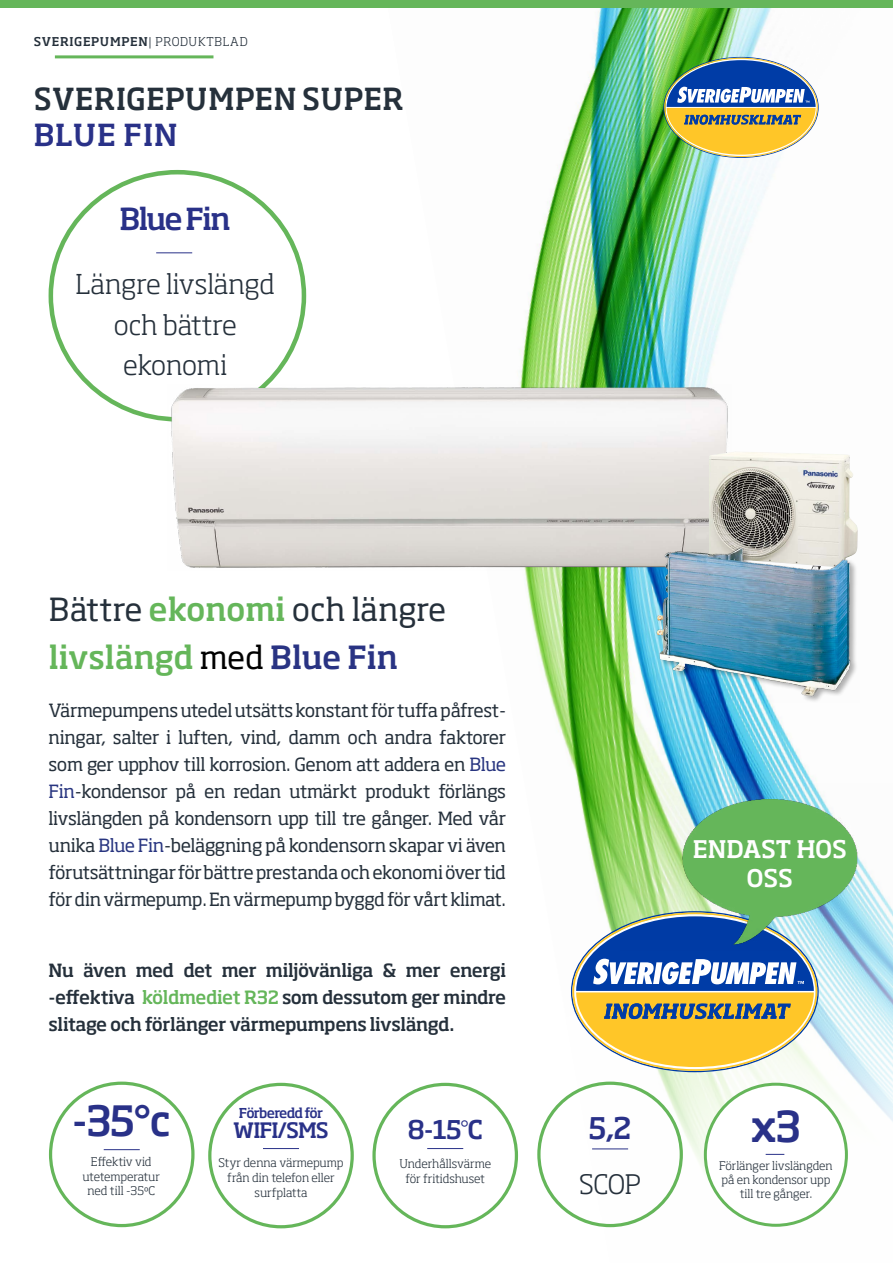
<style>
.page{position:relative;width:893px;height:1263px;background:#fff}
.page>*{position:absolute;margin:0;border:0;box-sizing:border-box;transform-origin:0 0}
.t1{font:500 42px "Soho Std";color:#293188}
.t2{font:500 41.25px "Soho Std";color:#293188}
.t3{font:500 31.5px/48px "Soho Std";letter-spacing:-.005em;color:#65b65a}
.t4{font:500 30px "Soho Std";letter-spacing:.025em;color:#25303b}
.t5{font:500 30px "Soho Std";letter-spacing:-.03em;color:#293188}
.t6{font:500 29.4px "Soho Std";color:#293188}
.t7{font:300 27px/40.5px "Soho Std";letter-spacing:-.005em;color:#25303b;text-align:center}
.t8{font:300 26.55px "Soho Std";color:#25303b}
.t9{font:500 25.5px "Soho Std";color:#293188}
.t10{font:500 24px/28.8px "Soho Std";letter-spacing:-.01em;color:#fff;text-align:center}
.t11{font:500 21px "Soho Std";letter-spacing:-.05em;color:#293188}
.t12{font:18px/27px "Soho Std";letter-spacing:-.04em;color:#25303b;text-align:justify}
.t13{font:500 18px/27px "Soho Std";letter-spacing:-.025em;color:#25303b;text-align:justify}
.t14{font:500 13.5px "Soho Std";letter-spacing:-.06em;color:#293188}
.t15{font:500 12px "Soho Std";letter-spacing:.065em;color:#25303b}
.t16{font:300 11.85px/14.7px "Soho Std";color:#25303b;text-align:center}
.t17{font:300 11.7px/14.1px "Soho Std";letter-spacing:-.005em;color:#25303b;text-align:center}
.s1{font-weight:300}
.s2{font-weight:400;color:#25303b}
.s3{font-weight:400;color:#000}
.s4{color:#293383}
.s5{color:#283580}
.s6{color:#65b65a}
.s7{font-family:"Scene Std";font-weight:300}
</style>
<div class="page">
<img style="left:386px;top:7px;width:507px;height:1222px">
<div style="left:537px;top:1081px;width:146px;height:146px;border:3px solid #65b65a;border-radius:50%"></div>
<hr style="left:55px;top:55px;width:158px;height:3px;background:#65b65a">
<div style="left:0;top:0;width:893px;height:7px;background:#65b65a"></div>
<hr style="left:156px;top:252px;width:36px;height:1px;background:#293188">
<img style="left:168px;top:385px;width:564px;height:185px">
<img style="left:709px;top:451px;width:149px;height:90px">
<img style="left:652px;top:541px;width:207px;height:162px">
<hr style="left:263px;top:1148px;width:36px;height:1px;background:#293188">
<div style="left:49px;top:1081px;width:146px;height:146px;border:3px solid #65b65a;border-radius:50%"></div>
<hr style="left:104px;top:1149px;width:36px;height:1px;background:#293188">
<div style="left:208px;top:1083px;width:146px;height:145px;border:3px solid #65b65a;border-radius:50%"></div>
<hr style="left:427px;top:1148px;width:36px;height:1px;background:#293188">
<div style="left:372px;top:1083px;width:146px;height:145px;border:3px solid #65b65a;border-radius:50%"></div>
<hr style="left:592px;top:1148px;width:36px;height:1px;background:#293188">
<div style="left:705px;top:1084px;width:141px;height:141px;background:#fff;border-radius:50%"></div>
<div style="left:704px;top:1083px;width:144px;height:144px;border:3px solid #65b65a;border-radius:50%"></div>
<svg style="left:766px;top:1154px;width:18px;height:1px"></svg>
<svg style="left:571px;top:911px;width:248px;height:161px"></svg>
<img style="left:620px;top:783px;width:273px;height:168px">
<img style="left:663px;top:57px;width:156px;height:101px">
<p class="t15" style="left:34px;top:34px;width:215px">SVERIGEPUMPEN<span class="s1">| PRODUKTBLAD</span></p>
<h3 class="t4" style="left:34px;top:80px;width:371px">SVERIGEPUMPEN SUPER</h3>
<h3 class="t5" style="left:34px;top:116px;width:145px">BLUE FIN</h3>
<h3 class="t5" style="left:119px;top:200px;width:113px">Blue Fin</h3>
<h3 class="t7" style="left:75px;top:264px;width:201px">Längre livslängd och bättre ekonomi</h3>
<h3 class="t3" style="left:49px;top:584px;width:399px"><span class="s2">Bättre</span> ekonomi <span class="s2">och längre </span>livslängd <span class="s3">med</span> <span class="s4">Blue Fin</span></h3>
<p class="t12" style="left:49px;top:696px;width:459px">Värmepumpens utedel utsätts konstant för tuffa påfrest&shy;ningar, salter i luften, vind, damm och andra faktorer som ger upphov till korrosion. Genom att addera en <span class="s5">Blue Fin</span>-kondensor på en redan utmärkt produkt förlängs livslängden på kondensorn upp till tre gånger. Med vår unika <span class="s5">Blue Fin</span>-beläggning på kondensorn skapar vi även förutsättningar för bättre prestanda och ekonomi över tid för din värmepump. En värmepump byggd för vårt klimat.</p>
<p class="t13" style="left:49px;top:956px;width:459px">Nu även med det mer miljövänliga &amp; mer energi -effektiva <span class="s6">köldmediet R32</span> som dessutom ger mindre slitage och förlänger värmepumpens livslängd.</p>
<h2 class="t2" style="left:72px;top:1095px;width:100px">-35°c</h2>
<p class="t16" style="left:83px;top:1154px;width:79px">Effektiv vid utetemperatur ned till -35oC</p>
<p class="t14" style="left:239px;top:1105px;width:86px">Förberedd för</p>
<p class="t11" style="left:233px;top:1117px;width:97px">WIFI/SMS</p>
<p class="t16" style="left:219px;top:1155px;width:126px">Styr denna värmepump från din telefon eller surfplatta</p>
<h3 class="t9" style="left:407px;top:1113px;width:77px">8-15<span class="s7">°</span>C</h3>
<p class="t16" style="left:399px;top:1156px;width:93px">Underhållsvärme för fritidshuset</p>
<h3 class="t10" style="left:693px;top:834px;width:156px">ENDAST HOS<br>OSS</h3>
<h3 class="t6" style="left:589px;top:1109px;width:44px">5,2</h3>
<h3 class="t8" style="left:579px;top:1167px;width:63px">SCOP</h3>
<h1 class="t1" style="left:750px;top:1100px;width:52px">x3</h1>
<p class="t17" style="left:719px;top:1159px;width:115px">Förlänger livslängden på en kondensor upp till tre gånger.</p>
</div>
